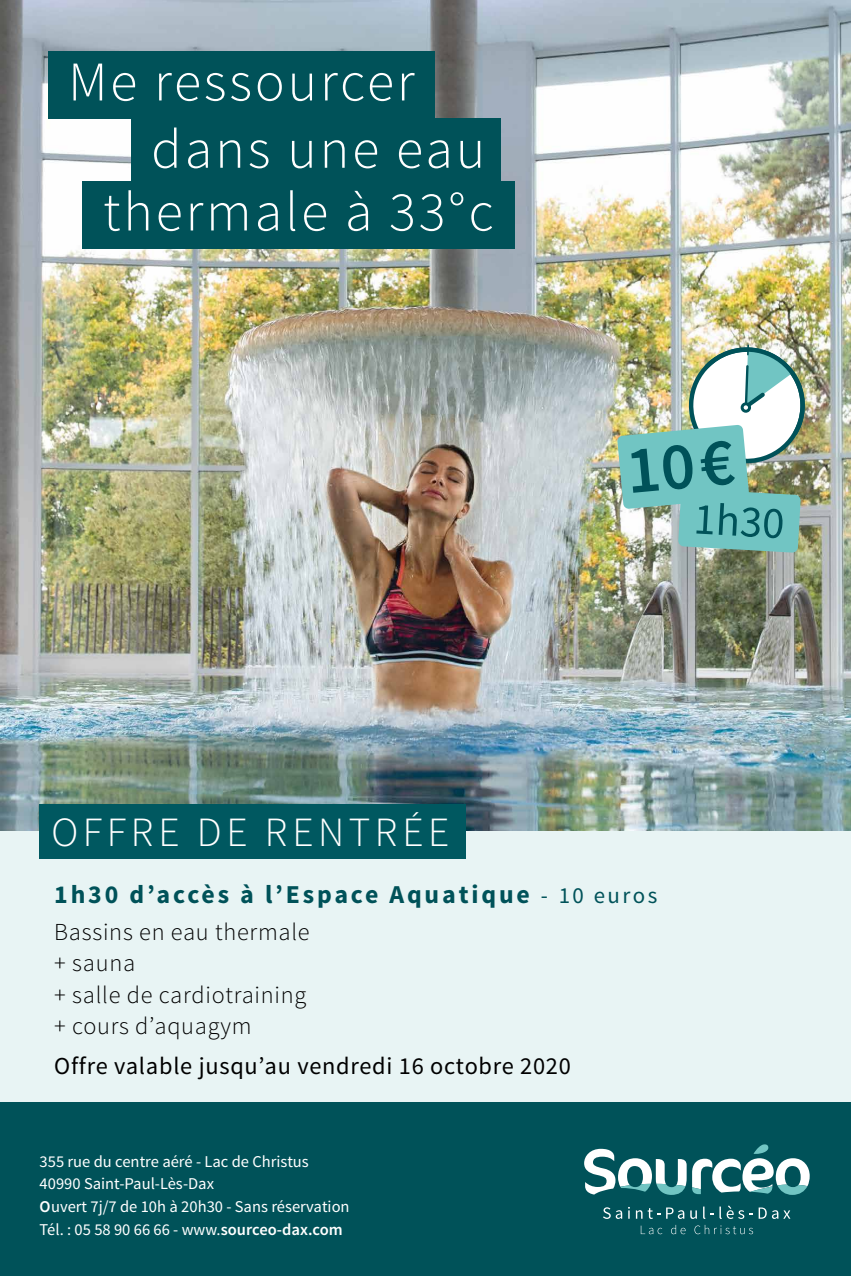
<style>
.page{position:relative;width:851px;height:1276px;background:#fff}
.page>*{position:absolute;margin:0;border:0;box-sizing:border-box;transform-origin:0 0}
.t1{font:300 55.95px/67.3px "Source Sans Pro";letter-spacing:.05em;color:#fff}
.t2{font:300 41.55px "Source Sans Pro";letter-spacing:.11em;color:#fff}
.t3{font:700 25.8px "Source Sans Pro";letter-spacing:.11em;color:#005259}
.t4{font:300 24.38px/31.4px "Source Sans Pro";letter-spacing:.03em;color:#000}
.t5{font:24.38px "Source Sans Pro";letter-spacing:.03em;color:#000}
.t6{font:16.5px/22.6px "Source Sans Pro";color:#fff}
.s1{font-weight:400;font-size:22.88px}
.s2{font-weight:600}
</style>
<div class="page">
<img style="left:0;top:0;width:850px;height:831px">
<div style="left:0;top:831px;width:850px;height:285px;background:#e8f4f4"></div>
<div style="left:0;top:1102px;width:850px;height:174px;background:#005259"></div>
<svg style="left:584px;top:1148px;width:102px;height:47px"></svg>
<svg style="left:692px;top:1144px;width:117px;height:51px"></svg>
<svg style="left:603px;top:1207px;width:19px;height:12px"></svg>
<svg style="left:628px;top:1207px;width:32px;height:12px"></svg>
<svg style="left:666px;top:1207px;width:18px;height:12px"></svg>
<svg style="left:690px;top:1210px;width:6px;height:9px"></svg>
<svg style="left:703px;top:1205px;width:87px;height:14px"></svg>
<svg style="left:640px;top:1225px;width:22px;height:9px"></svg>
<svg style="left:671px;top:1225px;width:14px;height:9px"></svg>
<svg style="left:694px;top:1225px;width:59px;height:9px"></svg>
<div style="left:39px;top:804px;width:426px;height:54px;background:#005860"></div>
<img style="left:617px;top:339px;width:195px;height:214px">
<div style="left:48px;top:51px;width:386px;height:68px;background:#005259"></div>
<div style="left:131px;top:118px;width:370px;height:68px;background:#005259"></div>
<div style="left:83px;top:181px;width:432px;height:68px;background:#005259"></div>
<h1 class="t1" style="left:151px;top:49px;width:335px;text-indent:-83px">Me ressourcer dans une eau</h1>
<h1 class="t1" style="left:103px;top:179px;width:392px">thermale à 33°c</h1>
<h2 class="t2" style="left:51px;top:806px;width:399px">OFFRE DE RENTRÉE</h2>
<h3 class="t3" style="left:54px;top:878px;width:604px">1h30 d’accès à l’Espace Aquatique <span class="s1">- 10 euros</span></h3>
<h3 class="t4" style="left:54px;top:916px;width:257px">Bassins en eau thermale + sauna<br>+ salle de cardiotraining + cours d’aquagym</h3>
<h3 class="t5" style="left:54px;top:1050px;width:518px">Offre valable jusqu’au vendredi 16 octobre 2020</h3>
<p class="t6" style="left:40px;top:1150px;width:311px">355 rue du centre aéré - Lac de Christus 40990 Saint-Paul-Lès-Dax<br><span class="s2">O</span>uvert 7j/7 de 10h à 20h30 - Sans réservation Tél. : 05 58 90 66 66 - www.<span class="s2">sourceo-dax.com</span></p>
</div>
